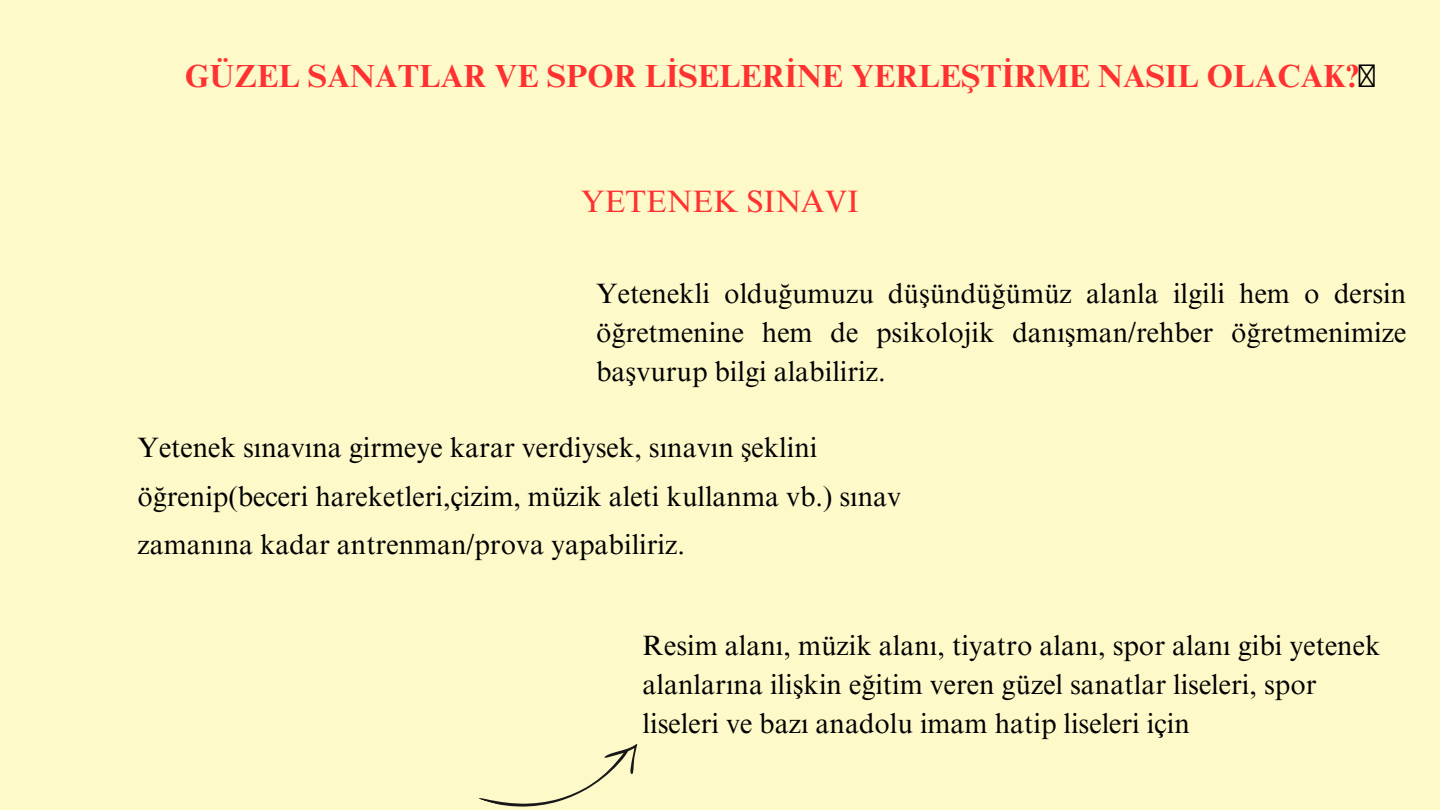
<style>
.page{position:relative;width:1440px;height:810px;background:#fdf9c9}
.page>*{position:absolute;margin:0;border:0;box-sizing:border-box;transform-origin:0 0}
.t1{font:700 32px "Times NRMT Pro";color:#ff3131}
.t2{font:31px "Times NRMT Pro";color:#ff3131}
.t3{font:28px/39px "Times NRMT Pro";color:#000}
</style>
<div class="page">
<svg style="left:479px;top:744px;width:159px;height:63px"></svg>
<p class="t1" style="left:185px;top:64px;width:1175px">GÜZEL SANATLAR VE SPOR LİSELERİNE YERLEŞTİRME NASIL OLACAK?</p>
<p class="t2" style="left:581px;top:190px;width:280px">YETENEK SINAVI</p>
<p class="t3" style="left:596px;top:277px;width:812px;text-align:justify">Yetenekli olduğumuzu düşündüğümüz alanla ilgili hem o dersin öğretmenine hem de psikolojik danışman/rehber öğretmenimize başvurup bilgi alabiliriz.</p>
<p class="t3" style="left:137px;top:426px;width:765px;line-height:48.8px">Yetenek sınavına girmeye karar verdiysek, sınavın şeklini öğrenip(beceri hareketleri,çizim, müzik aleti kullanma vb.) sınav zamanına kadar antrenman/prova yapabiliriz.</p>
<p class="t3" style="left:643px;top:630px;width:739px">Resim alanı, müzik alanı, tiyatro alanı, spor alanı gibi yetenek alanlarına ilişkin eğitim veren güzel sanatlar liseleri, spor liseleri ve bazı anadolu imam hatip liseleri için</p>
</div>
